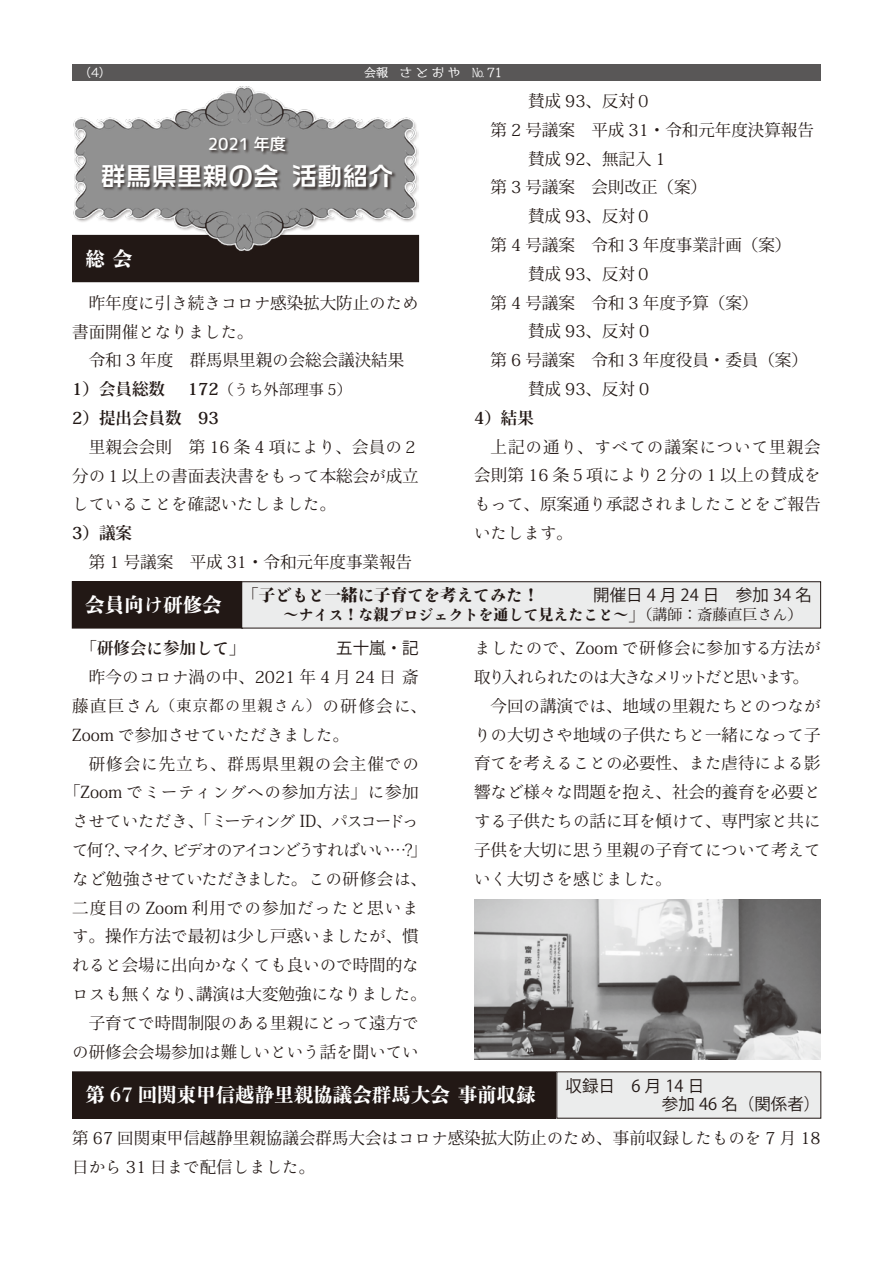
<style>
.page{position:relative;width:893px;height:1263px;background:#fff}
.page>*{position:absolute;margin:0;border:0;box-sizing:border-box;transform-origin:0 0}
.t1{font:25.5px "VD Logo G Bold P";color:#fff}
.t2{font:800 19.5px "DNP Shuei N Shogo Min Std";color:#fff}
.t3{font:16.5px/28.8px "Ryo Text Plus N";color:#221815}
.t4{font:16.5px "Ryo Text Plus N";letter-spacing:.06em;color:#221815}
.t5{font:16.5px/18px "Ryo Gothic Plus N";color:#221815}
.t6{font:700 16.5px "Ryo Disp Plus N";color:#221815}
.t7{font:16.5px "Ryo Text Plus N";letter-spacing:-.13em;color:#221815}
.t8{font:16.5px "Ryo Text Plus N";letter-spacing:-.095em;color:#221815}
.t9{font:16.5px "Ryo Text Plus N";letter-spacing:-.1em;color:#221815}
.t10{font:16.5px "Ryo Text Plus N";letter-spacing:.045em;color:#221815}
.t11{font:16.5px "Ryo Text Plus N";letter-spacing:-.03em;color:#221815}
.t12{font:16.5px "Ryo Text Plus N";letter-spacing:.03em;color:#221815}
.t13{font:800 16.5px "Ryo Disp Plus N";color:#221815}
.t14{font:16.5px "rounded mplus 1 c medium";color:#fff}
.t15{font:800 15px "Ryo Disp Plus N";color:#221815}
.t16{font:15px "Ryo Text Plus N";color:#221815}
.t17{font:12px "VDL AD Min Regular";letter-spacing:.335em;color:#fff}
.t18{font:12px "Hiragino Kaku W3 90 msp RKSJ H";color:#fff}
.s1{font-family:"Ryo Disp Plus N";font-weight:700;font-size:16.5px}
.s2{font-family:"Ryo Text Plus N";font-weight:400}
.s3{font-size:16.5px}
.s4{font-family:"Ryo Text Plus N";font-weight:400;font-size:16.5px}
.s5{font-size:15px}
</style>
<div class="page">
<div style="left:72px;top:64px;width:749px;height:16px;background:#595757"></div>
<div style="left:72px;top:582px;width:171px;height:46px;background:#221815"></div>
<div style="left:72px;top:581px;width:171px;height:47px;border:1px solid #221815"></div>
<div style="left:242px;top:582px;width:579px;height:46px;background:#ebecec"></div>
<div style="left:242px;top:581px;width:579px;height:47px;border:1px solid #221815"></div>
<div style="left:72px;top:1072px;width:484px;height:46px;background:#221815"></div>
<div style="left:72px;top:1071px;width:485px;height:47px;border:1px solid #221815"></div>
<div style="left:557px;top:1072px;width:264px;height:46px;background:#ebecec"></div>
<div style="left:72px;top:235px;width:347px;height:47px;background:#221815"></div>
<img style="left:474px;top:899px;width:347px;height:160px">
<img style="left:72px;top:86px;width:347px;height:165px">
<div style="left:101px;top:136px;width:295px;height:56px;background:#221815;opacity:.75"></div>
<p class="t18" style="left:79px;top:66px;width:33px">（4）</p>
<p class="t17" style="left:364px;top:63px;width:139px">会報　さとおや　№ 71</p>
<p class="t14" style="left:208px;top:133px;width:80px">2021 年度</p>
<h1 class="t1" style="left:100px;top:163px;width:295px">群馬県里親の会 活動紹介</h1>
<p class="t2" style="left:85px;top:245px;width:48px">総 会</p>
<p class="t3" style="left:72px;top:288px;width:348px;text-indent:16px">昨年度に引き続きコロナ感染拡大防止のため書面開催となりました。</p>
<p class="t3" style="left:89px;top:346px;width:317px">令和 3 年度　群馬県里親の会総会議決結果</p>
<p class="t6" style="left:72px;top:378px;width:94px">1）会員総数</p>
<p class="t16" style="left:188px;top:380px;width:165px"><span class="s1">172</span>（うち外部理事 5）</p>
<p class="t6" style="left:72px;top:407px;width:148px">2）提出会員数　93</p>
<p class="t3" style="left:72px;top:432px;width:348px;text-align:justify;text-indent:16px">里親会会則　第 16 条 4 項により、会員の２分の１以上の書面表決書をもって本総会が成立していることを確認いたしました。</p>
<p class="t6" style="left:72px;top:522px;width:61px">3）議案</p>
<p class="t3" style="left:89px;top:548px;width:325px">第 1 号議案　平成 31・令和元年度事業報告</p>
<p class="t3" style="left:528px;top:87px;width:125px">賛成 93、反対０</p>
<p class="t3" style="left:491px;top:116px;width:325px">第 2 号議案　平成 31・令和元年度決算報告</p>
<p class="t3" style="left:528px;top:144px;width:139px">賛成 92、無記入 1</p>
<p class="t3" style="left:491px;top:173px;width:218px">第 3 号議案　会則改正（案）</p>
<p class="t3" style="left:528px;top:202px;width:125px">賛成 93、反対０</p>
<p class="t3" style="left:491px;top:231px;width:302px">第 4 号議案　令和 3 年度事業計画（案）</p>
<p class="t3" style="left:528px;top:260px;width:125px">賛成 93、反対０</p>
<p class="t3" style="left:491px;top:288px;width:269px">第 4 号議案　令和 3 年度予算（案）</p>
<p class="t3" style="left:528px;top:317px;width:123px">賛成 93、反対 0</p>
<p class="t3" style="left:491px;top:346px;width:319px">第 6 号議案　令和 3 年度役員・委員（案）</p>
<p class="t3" style="left:528px;top:375px;width:123px">賛成 93、反対 0</p>
<p class="t6" style="left:474px;top:407px;width:61px">4）結果</p>
<p class="t3" style="left:474px;top:432px;width:348px;text-align:justify;text-indent:16px">上記の通り、すべての議案について里親会会則第 16 条５項により２分の１以上の賛成をもって、原案通り承認されましたことをご報告いたします。</p>
<p class="t2" style="left:85px;top:591px;width:138px">会員向け研修会</p>
<p class="t13" style="left:242px;top:584px;width:298px"><span class="s2">「</span>子どもと一緒に子育てを考えてみた！</p>
<p class="t5" style="left:593px;top:587px;width:220px">開催日 4 月 24 日　参加 34 名</p>
<p class="t15" style="left:250px;top:605px;width:553px"><span class="s3">　　</span>～ナイス！な親プロジェクトを通して見えたこと～<span class="s4">」</span><span class="s2">（講師：斎藤直巨さん）</span></p>
<p class="t6" style="left:81px;top:638px;width:166px">「研修会に参加して」</p>
<p class="t5" style="left:336px;top:640px;width:84px">五十嵐・記</p>
<p class="t3" style="left:72px;top:663px;width:356px;text-indent:17px">昨今のコロナ渦の中、2021 年 4 月 24 日 斎藤直巨さん<span class="s5">（東京都の里親さん）</span>の研修会に、<br>Zoom で参加させていただきました。</p>
<p class="t4" style="left:89px;top:753px;width:332px">研修会に先立ち、群馬県里親の会主催での</p>
<p class="t10" style="left:64px;top:782px;width:356px">「Zoom でミーティングへの参加方法」に参加</p>
<p class="t8" style="left:72px;top:811px;width:348px">させていただき、「ミーティング ID、パスコードっ</p>
<p class="t7" style="left:72px;top:840px;width:356px">て何？、マイク、ビデオのアイコンどうすればいい…?」</p>
<p class="t11" style="left:72px;top:868px;width:356px">など勉強させていただきました。この研修会は、</p>
<p class="t4" style="left:72px;top:897px;width:348px">二度目の Zoom 利用での参加だったと思いま</p>
<p class="t3" style="left:72px;top:922px;width:348px">す。操作方法で最初は少し戸惑いましたが、慣</p>
<p class="t3" style="left:72px;top:951px;width:348px">れると会場に出向かなくても良いので時間的な</p>
<p class="t3" style="left:72px;top:980px;width:356px">ロスも無くなり、講演は大変勉強になりました。</p>
<p class="t3" style="left:89px;top:1008px;width:331px">子育てで時間制限のある里親にとって遠方で</p>
<p class="t3" style="left:72px;top:1037px;width:348px">の研修会会場参加は難しいという話を聞いてい</p>
<p class="t12" style="left:474px;top:638px;width:348px">ましたので、Zoom で研修会に参加する方法が</p>
<p class="t9" style="left:474px;top:667px;width:337px">取り入れられたのは大きなメリットだと思います。</p>
<p class="t3" style="left:491px;top:691px;width:331px">今回の講演では、地域の里親たちとのつなが</p>
<p class="t3" style="left:474px;top:720px;width:348px">りの大切さや地域の子供たちと一緒になって子</p>
<p class="t3" style="left:474px;top:749px;width:348px">育てを考えることの必要性、また虐待による影</p>
<p class="t3" style="left:474px;top:778px;width:348px">響など様々な問題を抱え、社会的養育を必要と</p>
<p class="t3" style="left:474px;top:807px;width:348px">する子供たちの話に耳を傾けて、専門家と共に</p>
<p class="t3" style="left:474px;top:835px;width:348px">子供を大切に思う里親の子育てについて考えて</p>
<p class="t3" style="left:474px;top:864px;width:199px">いく大切さを感じました。</p>
<p class="t2" style="left:85px;top:1081px;width:452px">第 67 回関東甲信越静里親協議会群馬大会 事前収録</p>
<p class="t5" style="left:662px;top:1078px;width:160px;text-indent:-96px">収録日　6 月 14 日<br>参加 46 名（関係者）</p>
<p class="t3" style="left:72px;top:1124px;width:750px">第 67 回関東甲信越静里親協議会群馬大会はコロナ感染拡大防止のため、事前収録したものを 7 月 18日から 31 日まで配信しました。</p>
</div>
